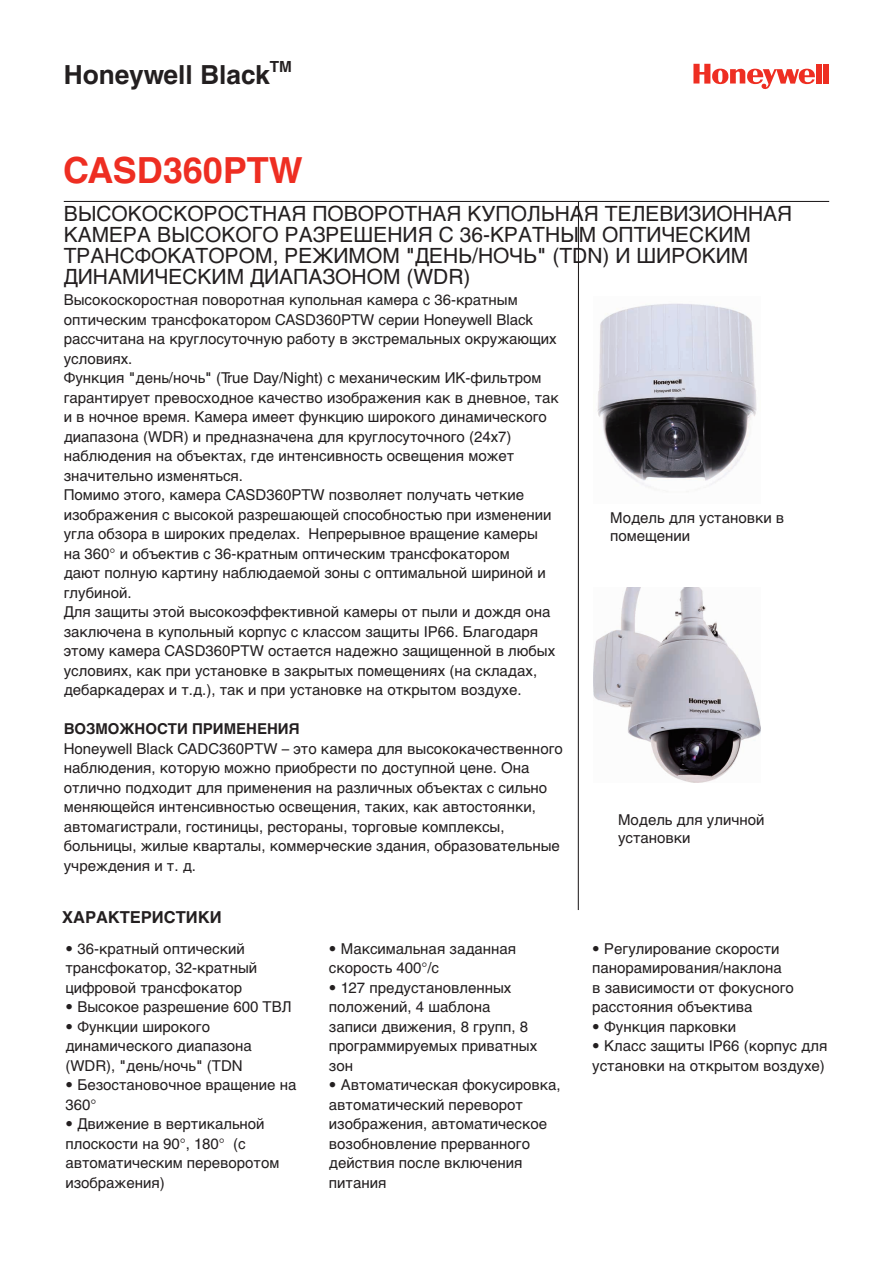
<style>
.page{position:relative;width:893px;height:1263px;background:#fff}
.page>*{position:absolute;margin:0;border:0;box-sizing:border-box;transform-origin:0 0}
.t1{font:700 36px "Helvetica Cyr";color:#ee2e22}
.t2{font:700 26.25px "Helvetica Cyr";color:#231f20}
.t3{font:21px/21px "Helvetica Cyr Upright";color:#231f20}
.t4{font:700 16.5px "Helvetica Cyr";color:#231f20}
.t5{font:700 15.3px "Helvetica Cyr";color:#231f20}
.t6{font:15px/19.5px "Helvetica Cyr Upright";color:#231f20}
.t7{font:700 15px "Helvetica Cyr";color:#231f20}
</style>
<div class="page">
<svg style="left:693px;top:64px;width:122px;height:25px"></svg>
<div style="left:816px;top:64px;width:6px;height:20px;background:#ee2e22"></div>
<div style="left:824px;top:64px;width:5px;height:20px;background:#ee2e22"></div>
<hr style="left:64px;top:201px;width:765px;height:1px;background:#231f20">
<hr style="left:578px;top:202px;width:1px;height:708px;background:#231f20">
<img style="left:594px;top:587px;width:166px;height:196px">
<img style="left:597px;top:303px;width:160px;height:185px">
<h2 class="t2" style="left:64px;top:60px;width:208px">Honeywell Black</h2>
<p class="t5" style="left:270px;top:58px;width:24px">TM</p>
<h1 class="t1" style="left:63px;top:150px;width:241px">CASD360PTW</h1>
<h3 class="t3" style="left:64px;top:203px;width:730px">ВЫСОКОСКОРОСТНАЯ ПОВОРОТНАЯ КУПОЛЬНАЯ ТЕЛЕВИЗИОННАЯ КАМЕРА ВЫСОКОГО РАЗРЕШЕНИЯ С 36-КРАТНЫМ ОПТИЧЕСКИМ ТРАНСФОКАТОРОМ, РЕЖИМОМ "ДЕНЬ/НОЧЬ" (TDN) И ШИРОКИМ ДИНАМИЧЕСКИМ ДИАПАЗОНОМ (WDR)</h3>
<p class="t6" style="left:64px;top:290px;width:497px">Высокоскоростная поворотная купольная камера с 36-кратным оптическим трансфокатором CASD360PTW серии Honeywell Black рассчитана на круглосуточную работу в экстремальных окружающих условиях.<br>Функция "день/ночь" (True Day/Night) с механическим ИК-фильтром гарантирует превосходное качество изображения как в дневное, так и в ночное время. Камера имеет функцию широкого динамического диапазона (WDR) и предназначена для круглосуточного (24х7) наблюдения на объектах, где интенсивность освещения может значительно изменяться.<br>Помимо этого, камера CASD360PTW позволяет получать четкие изображения с высокой разрешающей способностью при изменении угла обзора в широких пределах. Непрерывное вращение камеры<br>на 360° и объектив с 36-кратным оптическим трансфокатором<br>дают полную картину наблюдаемой зоны с оптимальной шириной и глубиной.<br>Для защиты этой высокоэффективной камеры от пыли и дождя она заключена в купольный корпус с классом защиты IP66. Благодаря этому камера CASD360PTW остается надежно защищенной в любых условиях, как при установке в закрытых помещениях (на складах, дебаркадерах и т.д.), так и при установке на открытом воздухе.</p>
<p class="t7" style="left:64px;top:720px;width:237px">ВОЗМОЖНОСТИ ПРИМЕНЕНИЯ</p>
<p class="t6" style="left:64px;top:739px;width:501px">Honeywell Black CADC360PTW – это камера для высококачественного наблюдения, которую можно приобрести по доступной цене. Она отлично подходит для применения на различных объектах с сильно меняющейся интенсивностью освещения, таких, как автостоянки, автомагистрали, гостиницы, рестораны, торговые комплексы, больницы, жилые кварталы, коммерческие здания, образовательные учреждения и т. д.</p>
<p class="t4" style="left:62px;top:908px;width:161px">ХАРАКТЕРИСТИКИ</p>
<p class="t6" style="left:65px;top:939px;width:193px">• 36-кратный оптический трансфокатор, 32-кратный цифровой трансфокатор</p>
<p class="t6" style="left:65px;top:997px;width:228px">• Высокое разрешение 600 ТВЛ</p>
<p class="t6" style="left:65px;top:1017px;width:188px">• Функции широкого динамического диапазона (WDR), "день/ночь" (TDN</p>
<p class="t6" style="left:65px;top:1075px;width:233px">• Безостановочное вращение на<br>360°</p>
<p class="t6" style="left:65px;top:1114px;width:215px">• Движение в вертикальной плоскости на 90°, 180° (с автоматическим переворотом изображения)</p>
<p class="t6" style="left:610px;top:509px;width:175px;line-height:18px">Модель для установки в помещении</p>
<p class="t6" style="left:618px;top:810px;width:148px;line-height:18px">Модель для уличной установки</p>
<p class="t6" style="left:329px;top:939px;width:189px">• Максимальная заданная скорость 400°/с</p>
<p class="t6" style="left:329px;top:978px;width:210px">• 127 предустановленных положений, 4 шаблона записи движения, 8 групп, 8 программируемых приватных зон</p>
<p class="t6" style="left:329px;top:1075px;width:233px">• Автоматическая фокусировка, автоматический переворот изображения, автоматическое возобновление прерванного действия после включения питания</p>
<p class="t6" style="left:592px;top:939px;width:203px">• Регулирование скорости панорамирования/наклона<br>в зависимости от фокусного расстояния объектива</p>
<p class="t6" style="left:592px;top:1017px;width:145px">• Функция парковки</p>
<p class="t6" style="left:592px;top:1036px;width:237px">• Класс защиты IP66 (корпус для установки на открытом воздухе)</p>
</div>
